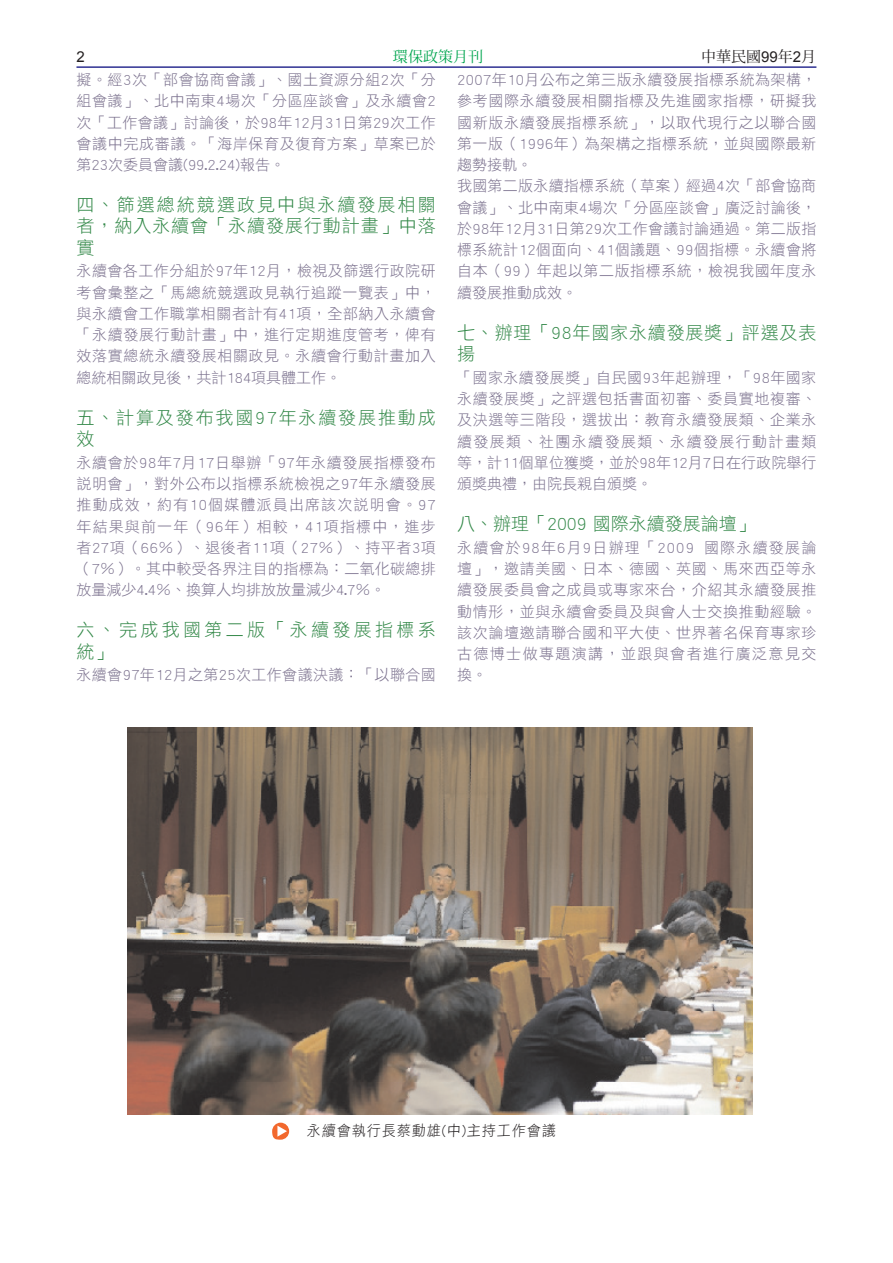
<style>
.page{position:relative;width:893px;height:1263px;background:#fff}
.page>*{position:absolute;margin:0;border:0;box-sizing:border-box;transform-origin:0 0}
.t1{font:18px/21.3px "DF Hei Std W3";letter-spacing:.105em;color:#2f8645;text-align:justify}
.t2{font:18px/21.3px "DF Hei Std W3";letter-spacing:.045em;color:#2f8645}
.t3{font:18px/21.3px "DF Hei Std W3";letter-spacing:.185em;color:#2f8645}
.t4{font:18px "DF Hei Std W3";color:#2f8645}
.t5{font:15px/21.3px "DF Hei Std W3";letter-spacing:.025em;color:#796f8c;text-align:justify}
.t6{font:15px "Koz Min Pro";color:#231f20}
.t7{font:15px "Koz Min Pro";color:#00a54f}
.t8{font:15px "Arial";color:#231f20}
.t9{font:14.55px "DF Hei Std W3";color:#231f20;scale:.95 1}
.s1{font-family:"Arial"}
</style>
<div class="page">
<hr style="left:76px;top:66px;width:740px;height:2px;background:#2e3092">
<img style="left:128px;top:727px;width:625px;height:387px">
<div style="left:272px;top:1123px;width:17px;height:17px;background:#f2682d;border-radius:50%"></div>
<svg style="left:277px;top:1125px;width:10px;height:12px"></svg>
<p class="t8" style="left:77px;top:47px;width:10px">2</p>
<p class="t7" style="left:393px;top:46px;width:91px">環保政策月刊</p>
<p class="t6" style="left:701px;top:46px;width:117px">中華民國<span class="s1">99</span>年<span class="s1">2</span>月</p>
<p class="t5" style="left:77px;top:69px;width:361px">擬。經3次「部會協商會議」、國土資源分組2次「分組會議」、北中南東4場次「分區座談會」及永續會2次「工作會議」討論後，於98年12月31日第29次工作會議中完成審議。「海岸保育及復育方案」草案已於第23次委員會議(99.2.24)報告。</p>
<p class="t1" style="left:77px;top:194px;width:361px">四、篩選總統競選政見中與永續發展相關者，納入永續會「永續發展行動計畫」中落實</p>
<p class="t5" style="left:77px;top:260px;width:361px">永續會各工作分組於97年12月，檢視及篩選行政院研考會彙整之「馬總統競選政見執行追蹤一覽表」中，與永續會工作職掌相關者計有41項，全部納入永續會「永續發展行動計畫」中，進行定期進度管考，俾有效落實總統永續發展相關政見。永續會行動計畫加入總統相關政見後，共計184項具體工作。</p>
<p class="t1" style="left:77px;top:406px;width:361px">五、計算及發布我國97年永續發展推動成效</p>
<p class="t5" style="left:77px;top:451px;width:361px">永續會於98年7月17日舉辦「97年永續發展指標發布說明會」，對外公布以指標系統檢視之97年永續發展推動成效，約有10個媒體派員出席該次說明會。97年結果與前一年（96年）相較，41項指標中，進步者27項（66％）、退後者11項（27％）、持平者3項（7％）。其中較受各界注目的指標為：二氧化碳總排放量減少4.4％、換算人均排放放量減少4.7％。</p>
<p class="t3" style="left:77px;top:619px;width:361px">六、完成我國第二版「永續發展指標系統」</p>
<p class="t5" style="left:77px;top:664px;width:361px">永續會97年12月之第25次工作會議決議：「以聯合國</p>
<p class="t5" style="left:457px;top:69px;width:361px;text-align:left">2007年10月公布之第三版永續發展指標系統為架構，參考國際永續發展相關指標及先進國家指標，研擬我國新版永續發展指標系統」，以取代現行之以聯合國第一版（1996年）為架構之指標系統，並與國際最新趨勢接軌。<br>我國第二版永續指標系統（草案）經過4次「部會協商會議」、北中南東4場次「分區座談會」廣泛討論後，於98年12月31日第29次工作會議討論通過。第二版指標系統計12個面向、41個議題、99個指標。永續會將自本（99）年起以第二版指標系統，檢視我國年度永續發展推動成效。</p>
<p class="t2" style="left:457px;top:321px;width:361px">七、辦理「98年國家永續發展獎」評選及表揚</p>
<p class="t5" style="left:457px;top:366px;width:361px">「國家永續發展獎」自民國93年起辦理，「98年國家永續發展獎」之評選包括書面初審、委員實地複審、及決選等三階段，選拔出：教育永續發展類、企業永續發展類、社團永續發展類、永續發展行動計畫類等，計11個單位獲獎，並於98年12月7日在行政院舉行頒獎典禮，由院長親自頒獎。</p>
<p class="t4" style="left:457px;top:514px;width:299px">八、辦理「2009 國際永續發展論壇」</p>
<p class="t5" style="left:457px;top:536px;width:361px">永續會於98年6月9日辦理「2009 國際永續發展論壇」，邀請美國、日本、德國、英國、馬來西亞等永續發展委員會之成員或專家來台，介紹其永續發展推動情形，並與永續會委員及與會人士交換推動經驗。該次論壇邀請聯合國和平大使、世界著名保育專家珍古德博士做專題演講，並跟與會者進行廣泛意見交換。</p>
<p class="t9" style="left:307px;top:1129px;width:263px;rotate:-3deg">永續會執行長蔡動雄(中)主持工作會議</p>
</div>
